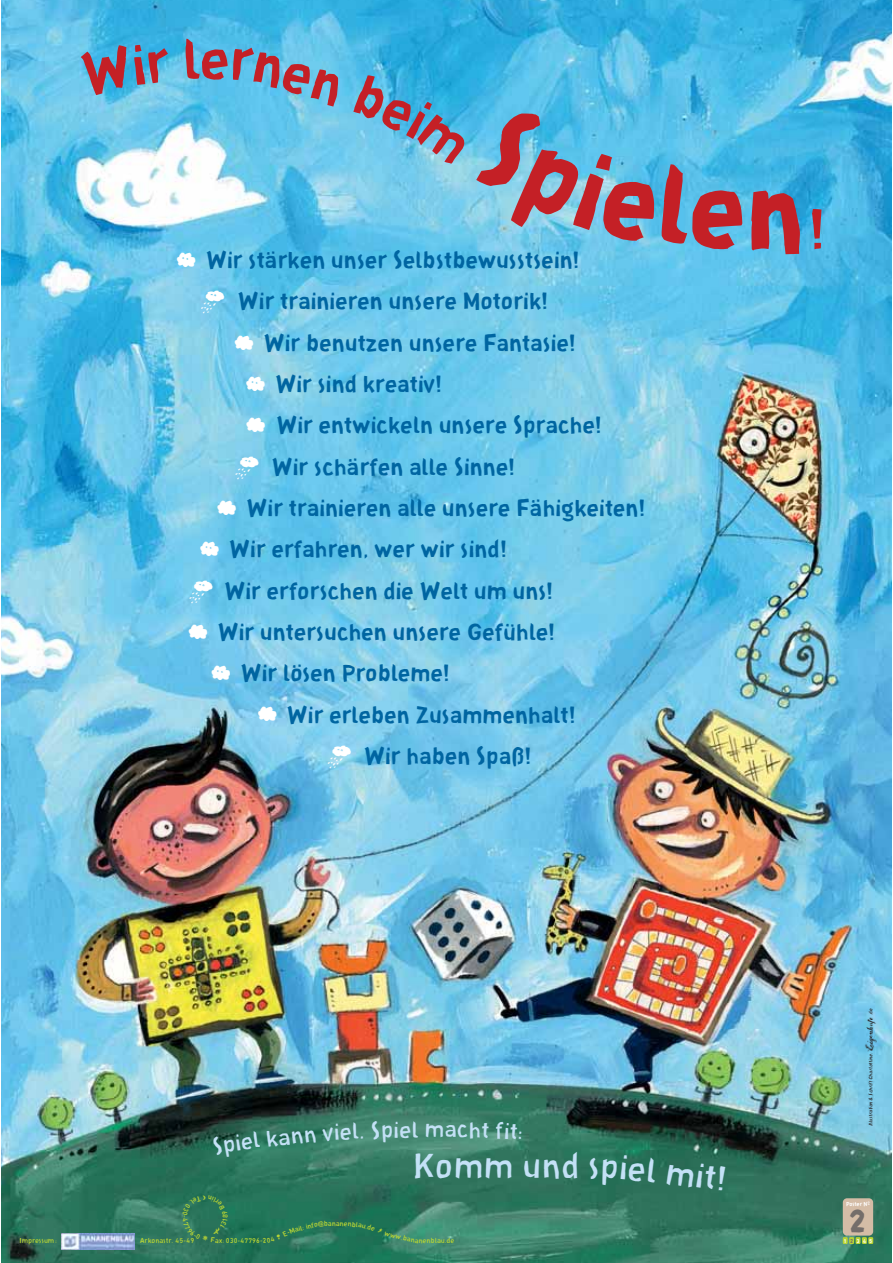
<style>
.page{position:relative;width:893px;height:1263px;background:#fff}
.page>*{position:absolute;margin:0;border:0;box-sizing:border-box;transform-origin:0 0}
.t1{font:57.9px "Charlottine Chouette";color:#c42026}
.t2{font:36px "Charlottine Chouette Mince";color:#c4e1f6}
.t3{font:33px "Charlottine Chouette";color:#fff}
.t4{font:33px "Charlottine Chouette Grosse";color:#746d6a}
.t5{font:24px/41.2px "Charlottine Chouette";color:#0065a1;text-align:center}
.t6{font:24px "Charlottine Chouette Mince";color:#c4e1f6}
.t7{font:7.5px "Charlottine Chouette Mince";color:#b8d433}
.t8{font:6px "Charlottine Chouette";color:#fff}
.t9{font:5.25px "Charlottine Chouette Penchee";letter-spacing:-.005em;color:#231f20}
.t10{font:5.25px "Charlottine Chouette Mince";color:#231f20}
.s1{color:#746d6a}
</style>
<div class="page">
<img style="left:1px;top:0;width:890px;height:1263px">
<svg style="left:843px;top:1237px;width:30px;height:7px"></svg>
<div style="left:843px;top:1198px;width:30px;height:38px;background:#d4bca6;border-radius:4px"></div>
<img style="left:62px;top:1233px;width:72px;height:16px">
<img style="left:864px;top:1015px;width:14px;height:37px">
<svg style="left:80px;top:44px;width:91px;height:53px;background:#4dbbe6"></svg>
<svg style="left:185px;top:38px;width:15px;height:41px"></svg>
<svg style="left:232px;top:46px;width:111px;height:61px;background:#64c6eb"></svg>
<svg style="left:353px;top:74px;width:391px;height:177px;background:#64c4e9"></svg>
<svg style="left:750px;top:190px;width:51px;height:65px;background:#4db9e5"></svg>
<svg style="left:213px;top:1131px;width:47px;height:26px"></svg>
<svg style="left:267px;top:1130px;width:49px;height:17px"></svg>
<svg style="left:322px;top:1121px;width:96px;height:22px;background:#478a73"></svg>
<svg style="left:458px;top:1122px;width:64px;height:17px"></svg>
<svg style="left:415px;top:1154px;width:36px;height:25px"></svg>
<svg style="left:590px;top:1155px;width:67px;height:31px;background:#277058"></svg>
<svg style="left:176px;top:1195px;width:53px;height:49px;background:#2a745b"></svg>
<svg style="left:257px;top:1228px;width:38px;height:15px"></svg>
<svg style="left:305px;top:1220px;width:121px;height:24px;background:#2c7c61"></svg>
<h1 class="t1" style="left:199px;top:35px;width:31px">e</h1>
<p class="t5" style="left:206px;top:241px;width:375px">Wir stärken unser Selbstbewusstsein!<br>Wir trainieren unsere Motorik!</p>
<p class="t5" style="left:264px;top:324px;width:313px">Wir benutzen unsere Fantasie!</p>
<p class="t5" style="left:275px;top:365px;width:168px">Wir sind kreativ!</p>
<p class="t5" style="left:276px;top:407px;width:327px">Wir entwickeln unsere Sprache!</p>
<p class="t5" style="left:271px;top:448px;width:245px">Wir schärfen alle Sinne!</p>
<p class="t5" style="left:246px;top:489px;width:400px">Wir trainieren alle unsere Fähigkeiten!</p>
<p class="t5" style="left:229px;top:531px;width:279px">Wir erfahren, wer wir sind!</p>
<p class="t5" style="left:224px;top:572px;width:330px">Wir erforschen die Welt um uns!</p>
<p class="t5" style="left:217px;top:613px;width:339px">Wir untersuchen unsere Gefühle!</p>
<p class="t5" style="left:240px;top:655px;width:210px">Wir lösen Probleme!</p>
<p class="t5" style="left:287px;top:696px;width:290px">Wir erleben Zusammenhalt!</p>
<p class="t5" style="left:364px;top:737px;width:169px">Wir haben Spaß!</p>
<h3 class="t3" style="left:175px;top:248px;width:24px">•</h3>
<h3 class="t3" style="left:198px;top:289px;width:29px">±</h3>
<h3 class="t3" style="left:233px;top:330px;width:23px">π</h3>
<h3 class="t3" style="left:244px;top:371px;width:24px">•</h3>
<h3 class="t3" style="left:244px;top:413px;width:23px">π</h3>
<h3 class="t3" style="left:233px;top:454px;width:29px">±</h3>
<h3 class="t3" style="left:216px;top:495px;width:23px">π</h3>
<h3 class="t3" style="left:198px;top:537px;width:24px">•</h3>
<h3 class="t3" style="left:187px;top:578px;width:29px">±</h3>
<h3 class="t3" style="left:187px;top:619px;width:23px">π</h3>
<h3 class="t3" style="left:210px;top:661px;width:24px">•</h3>
<h3 class="t3" style="left:256px;top:702px;width:23px">π</h3>
<h3 class="t3" style="left:325px;top:743px;width:29px">±</h3>
<h1 class="t1" style="left:808px;top:206px;width:18px">!</h1>
<p class="t7" style="left:20px;top:1237px;width:39px">Impressum:</p>
<p class="t7" style="left:140px;top:1238px;width:35px">Arkonastr.</p>
<p class="t7" style="left:230px;top:1238px;width:28px">30-4779</p>
<p class="t7" style="left:294px;top:1227px;width:11px;rotate:-16deg">ail:</p>
<p class="t7" style="left:328px;top:1220px;width:5px">a</p>
<p class="t6" style="left:424px;top:1120px;width:34px">ma</p>
<h2 class="t2" style="left:453px;top:1152px;width:127px">mm und</h2>
<h2 class="t2" style="left:667px;top:1158px;width:63px;rotate:7deg">mit!</h2>
<p class="t7" style="left:426px;top:1238px;width:29px">nblau.de</p>
<p class="t10" style="left:869px;top:1015px;width:8px;rotate:-90deg">.de</p>
<p class="t9" style="left:868px;top:1126px;width:75px;rotate:-90deg">Illustration &amp; Schrift Charlottine:</p>
<p class="t8" style="left:846px;top:1202px;width:26px">Poster Nº-</p>
<h3 class="t4" style="left:849px;top:1200px;width:19px">2</h3>
<p class="t8" style="left:844px;top:1238px;width:30px">1 <span class="s1">2</span> 3 4 5</p>
</div>
